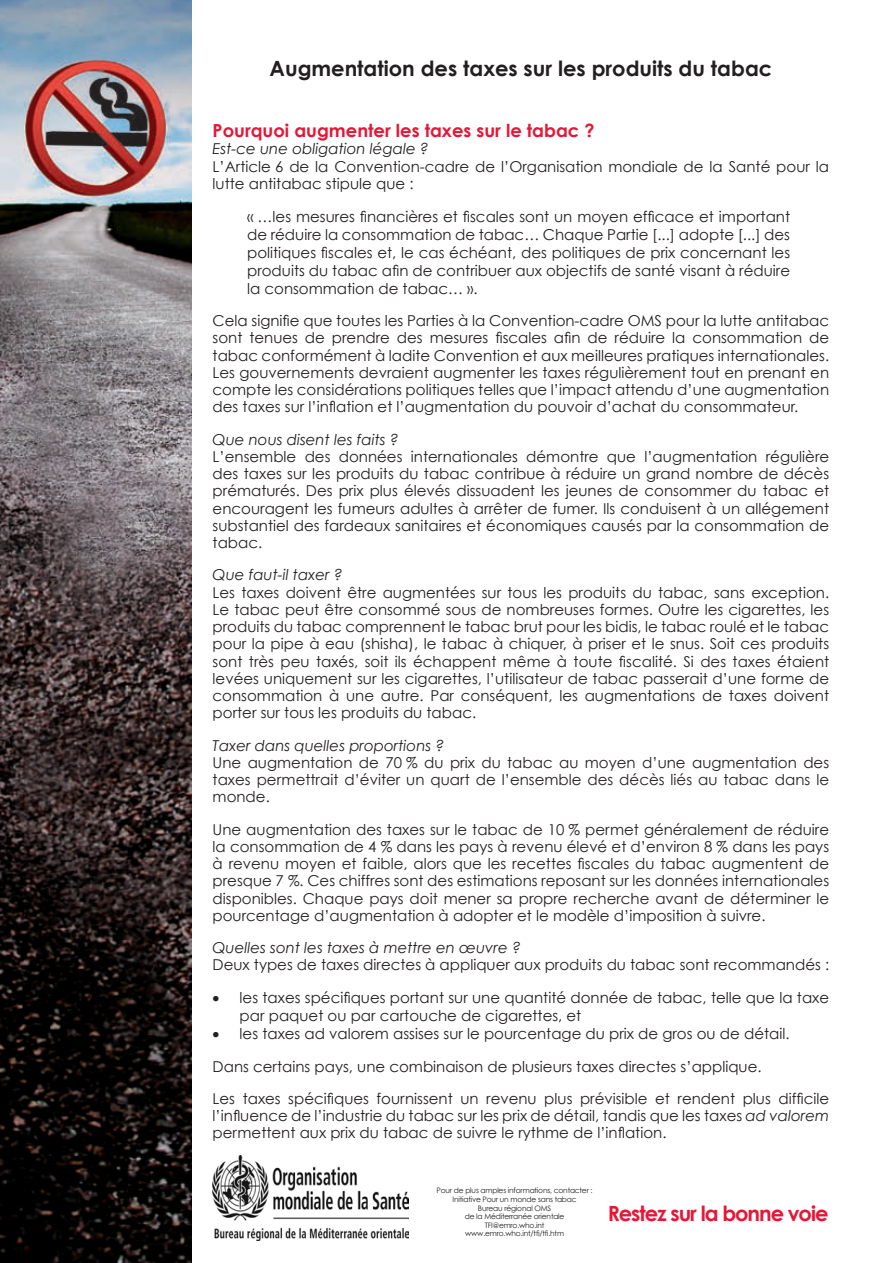
<style>
.page{position:relative;width:893px;height:1263px;background:#fff}
.page>*{position:absolute;margin:0;border:0;box-sizing:border-box;transform-origin:0 0}
.t1{font:700 21px "Century Gothic";color:#231f20}
.t2{font:700 21px "Century Gothic";letter-spacing:-.05em;color:#e31837}
.t3{font:700 18px "Century Gothic";color:#e31837}
.t4{font:15px/17.2px "Century Gothic";color:#231f20}
.t5{font:italic 15px "Century Gothic";color:#231f20}
.t6{font:15px "Symbol";color:#231f20}
.t7{font:7.5px/8.7px "Century Gothic";letter-spacing:-.025em;color:#231f20;text-align:center}
.s1{font-style:italic}
</style>
<div class="page">
<img style="left:0;top:0;width:191px;height:1263px">
<img style="left:213px;top:1156px;width:196px;height:85px">
<h1 class="t1" style="left:270px;top:55px;width:504px">Augmentation des taxes sur les produits du tabac</h1>
<p class="t3" style="left:213px;top:119px;width:383px">Pourquoi augmenter les taxes sur le tabac ?</p>
<p class="t5" style="left:213px;top:140px;width:218px">Est-ce une obligation légale ?</p>
<p class="t4" style="left:213px;top:157px;width:618px">’L Article 6 de la Convention-cadre de ’l Organisation mondiale de la Santé pour la lutte antitabac stipule que :</p>
<p class="t4" style="left:247px;top:207px;width:545px;line-height:18px;text-align:justify">…« les mesures financières et fiscales sont un moyen efficace et important de réduire la consommation de tabac… Chaque Partie [...] adopte [...] des politiques fiscales et, le cas échéant, des politiques de prix concernant les produits du tabac afin de contribuer aux objectifs de santé visant à réduire la consommation de tabac... .«</p>
<p class="t4" style="left:213px;top:312px;width:618px;text-align:right">Cela signifie que toutes les Parties à la Convention-cadre OMS pour la lutte antitabac de</p>
<p class="t4" style="left:614px;top:329px;width:52px">réduire</p>
<p class="t4" style="left:495px;top:329px;width:53px">fiscales</p>
<p class="t4" style="left:554px;top:329px;width:28px">afin</p>
<p class="t4" style="left:692px;top:329px;width:111px">consommation</p>
<p class="t4" style="left:305px;top:329px;width:22px">de</p>
<p class="t4" style="left:332px;top:329px;width:60px">prendre</p>
<p class="t4" style="left:397px;top:329px;width:27px">des</p>
<p class="t4" style="left:588px;top:329px;width:22px">de</p>
<p class="t4" style="left:672px;top:329px;width:15px">la</p>
<p class="t4" style="left:213px;top:329px;width:618px">sont<br>tabac conformément à ladite Convention et aux meilleures pratiques internationales.<br>Les gouvernements devraient augmenter les taxes régulièrement tout en prenant en compte les considérations politiques telles que ’l impact attendu d’une augmentation des taxes sur ’l inflation et ’l augmentation du pouvoir d’achat du consommateur.</p>
<p class="t5" style="left:213px;top:430px;width:187px">Que nous disent les faits ?</p>
<p class="t4" style="left:766px;top:448px;width:65px">régulière</p>
<p class="t4" style="left:249px;top:329px;width:50px">tenues</p>
<p class="t4" style="left:430px;top:329px;width:60px">mesures</p>
<p class="t4" style="left:339px;top:448px;width:65px">données</p>
<p class="t4" style="left:526px;top:448px;width:74px">démontre</p>
<p class="t4" style="left:411px;top:448px;width:109px">internationales</p>
<p class="t4" style="left:644px;top:448px;width:115px">’l augmentation</p>
<p class="t4" style="left:213px;top:448px;width:618px">’L ensemble<br>des taxes sur les produits du tabac contribue à réduire un grand nombre de décès prématurés. Des prix plus élevés dissuadent les jeunes de consommer du tabac et encouragent les fumeurs adultes à arrêter de fumer. Ils conduisent à un allégement substantiel des fardeaux sanitaires et économiques causés par la consommation de tabac.</p>
<p class="t5" style="left:213px;top:566px;width:132px">Que faut i l- taxer ?</p>
<p class="t4" style="left:213px;top:583px;width:618px;text-align:right">Les taxes doivent être augmentées sur tous les produits du tabac, sans exception.<br>Le tabac peut être consommé sous de nombreuses formes. Outre les cigarettes, les produits du tabac comprennent le tabac brut pour les bidis, le tabac roulé et le tabac pour la pipe à eau (shisha ,) le tabac à chiquer, à priser et le snus. Soit ces produits sont très peu taxés, soit ils échappent même à toute fiscalité. Si des taxes étaient levées uniquement sur les cigarettes, ’l utilisateur de tabac passerait d’une forme de doivent</p>
<p class="t4" style="left:305px;top:448px;width:27px">des</p>
<p class="t4" style="left:607px;top:448px;width:31px">que</p>
<p class="t4" style="left:329px;top:687px;width:12px">à</p>
<p class="t4" style="left:461px;top:687px;width:119px">conséquent, les</p>
<p class="t4" style="left:213px;top:687px;width:265px">consommation<br>porter sur tous les produits du tabac.</p>
<p class="t5" style="left:213px;top:736px;width:233px">Taxer dans quelles proportions ?</p>
<p class="t4" style="left:213px;top:754px;width:618px;text-align:justify">Une augmentation de 70 % du prix du tabac au moyen d’une augmentation des taxes permettrait d’éviter un quart de ’l ensemble des décès liés au tabac dans le monde.</p>
<p class="t4" style="left:213px;top:820px;width:618px;text-align:justify">Une augmentation des taxes sur le tabac de 10 % permet généralement de réduire la consommation de 4 % dans les pays à revenu élevé et d’environ 8 % dans les pays à revenu moyen et faible, alors que les recettes fiscales du tabac augmentent de presque 7 %. Ces chiffres sont des estimations reposant sur les données internationales disponibles. Chaque pays doit mener sa propre recherche avant de déterminer le pourcentage d’augmentation à adopter et le modèle d’imposition à suivre.</p>
<p class="t5" style="left:213px;top:938px;width:310px">Quelles sont les taxes à mettre en œuvre ?</p>
<p class="t4" style="left:213px;top:956px;width:618px">Deux types de taxes directes à appliquer aux produits du tabac sont recommandés :</p>
<p class="t4" style="left:240px;top:989px;width:591px">les taxes spécifiques portant sur une quantité donnée de tabac, telle que la taxe</p>
<p class="t4" style="left:585px;top:687px;width:112px">augmentations</p>
<p class="t4" style="left:702px;top:687px;width:22px">de</p>
<p class="t4" style="left:381px;top:687px;width:75px">autre. Par</p>
<p class="t4" style="left:729px;top:687px;width:40px">taxes</p>
<p class="t4" style="left:346px;top:687px;width:30px">une</p>
<p class="t6" style="left:213px;top:988px;width:8px">•</p>
<p class="t4" style="left:240px;top:1007px;width:551px;line-height:18px">par paquet ou par cartouche de cigarettes, et<br>les taxes ad valorem assises sur le pourcentage du prix de gros ou de détail.</p>
<p class="t6" style="left:213px;top:1024px;width:8px">•</p>
<p class="t4" style="left:213px;top:1057px;width:550px">Dans certains pays, une combinaison de plusieurs taxes directes ’s applique.</p>
<p class="t4" style="left:288px;top:1090px;width:82px">spécifiques</p>
<p class="t4" style="left:580px;top:1090px;width:69px">prévisible</p>
<p class="t4" style="left:377px;top:1090px;width:78px">fournissent</p>
<p class="t4" style="left:778px;top:1090px;width:52px">difficile</p>
<p class="t4" style="left:544px;top:1090px;width:30px">plus</p>
<p class="t4" style="left:678px;top:1090px;width:59px">rendent</p>
<p class="t4" style="left:743px;top:1090px;width:30px">plus</p>
<p class="t4" style="left:243px;top:1090px;width:40px">taxes</p>
<p class="t4" style="left:655px;top:1090px;width:16px">et</p>
<p class="t4" style="left:213px;top:1090px;width:618px">Les<br>’l influence de ’l industrie du tabac sur les prix de détail, tandis que les taxes <span class="s1">ad valorem </span>permettent aux prix du tabac de suivre le rythme de ’l inflation.</p>
<p class="t4" style="left:460px;top:1090px;width:20px">un</p>
<p class="t4" style="left:486px;top:1090px;width:52px">revenu</p>
<p class="t7" style="left:437px;top:1186px;width:158px">Pour de plus amples informations, contacter :<br>Initiative Pour un monde sans tabac<br>Bureau régional OMS<br>de la Méditerranée orientale<br>TFI@emro.who.int www.emro.who.int/tfi/tfi.htm</p>
<h1 class="t2" style="left:608px;top:1200px;width:222px">Restez sur la bonne voie</h1>
</div>
